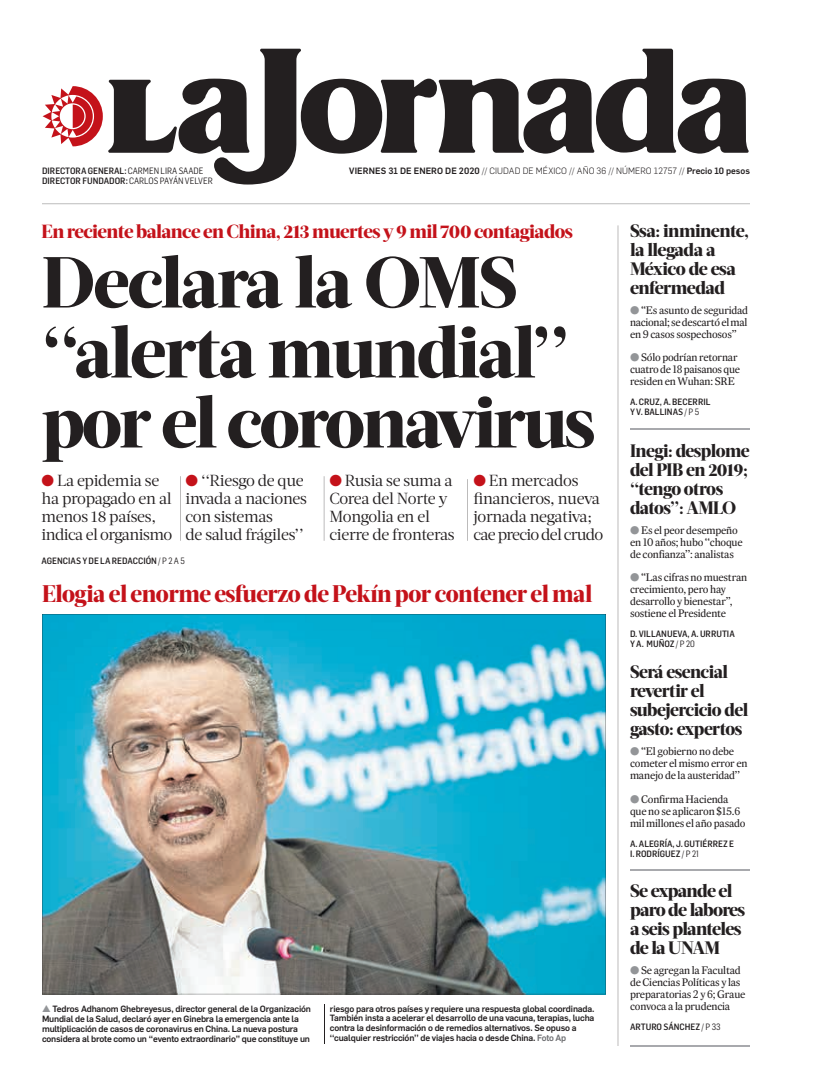
<style>
.page{position:relative;width:822px;height:1089px;background:#fff}
.page>*{position:absolute;margin:0;border:0;box-sizing:border-box;transform-origin:0 0}
.t1{font:800 72px/70px "Acta Headline";letter-spacing:-.04em;color:#231f20}
.t2{font:800 24px "Acta Headline";letter-spacing:-.02em;color:#c4121a}
.t3{font:800 19px "Acta Headline";letter-spacing:-.03em;color:#c4121a}
.t4{font:800 18px/19px "Acta Headline";letter-spacing:-.03em;color:#231f20}
.t5{font:16px/18px "Acta Deck";letter-spacing:-.025em;color:#231f20}
.t6{font:11px/12px "Expresso Tx";letter-spacing:-.02em;color:#231f20}
.t7{font:500 9px/10px "Flama Semicond";color:#231f20}
.t8{font:300 9px "Flama";letter-spacing:.01em;color:#231f20}
.t9{font:500 8.9px/9.9px "Flama";letter-spacing:-.02em;color:#231f20}
.s1{font-weight:400}
.s2{font-weight:500}
.s3{color:#939598}
.s4{color:#6c6d70}
</style>
<div class="page">
<svg style="left:43px;top:49px;width:706px;height:136px"></svg>
<hr style="left:42px;top:204px;width:708px;height:1px;background:#231f20">
<hr style="left:618px;top:225px;width:1px;height:821px;background:#231f20">
<hr style="left:180px;top:476px;width:1px;height:65px;background:#231f20">
<hr style="left:324px;top:476px;width:1px;height:65px;background:#231f20">
<hr style="left:468px;top:479px;width:1px;height:62px;background:#231f20">
<hr style="left:630px;top:428px;width:120px;height:2px;background:#a8a9ad">
<hr style="left:630px;top:869px;width:120px;height:2px;background:#a8a9ad">
<hr style="left:630px;top:1045px;width:120px;height:2px;background:#a8a9ad">
<img style="left:42px;top:614px;width:564px;height:380px">
<hr style="left:324px;top:1004px;width:1px;height:40px;background:#231f20">
<p class="t7" style="left:42px;top:167px;width:163px">DIRECTORA GENERAL: <span class="s1">CARMEN LIRA SAADE</span></p>
<p class="t8" style="left:349px;top:168px;width:402px"><span class="s2">VIERNES 31 DE ENERO DE 2020</span> // CIUDAD DE MÉXICO // AÑO 36 // NÚMERO 12757 // <span class="s2">Precio 10 pesos</span></p>
<p class="t7" style="left:42px;top:177px;width:172px">DIRECTOR FUNDADOR: <span class="s1">CARLOS PAYÁN VELVER</span></p>
<h3 class="t3" style="left:42px;top:224px;width:533px">En reciente balance en China, 213 muertes y 9 mil 700 contagiados</h3>
<h1 class="t1" style="left:42px;top:253px;width:555px">Declara la OMS ‘‘alerta mundial’’ por el coronavirus</h1>
<h3 class="t5" style="left:42px;top:473px;width:132px;text-indent:16px">La epidemia se ha propagado en al menos 18 países, indica el organismo</h3>
<h3 class="t5" style="left:186px;top:473px;width:123px;text-indent:16px">‘‘Riesgo de que invada a naciones con sistemas<br>de salud frágiles’’</h3>
<h3 class="t5" style="left:329px;top:473px;width:127px;text-indent:15px">Rusia se suma a<br>Corea del Norte y<br>Mongolia en el cierre de fronteras</h3>
<h3 class="t5" style="left:473px;top:473px;width:132px;text-indent:16px">En mercados financieros, nueva jornada negativa; cae precio del crudo</h3>
<p class="t7" style="left:42px;top:557px;width:145px">AGENCIAS Y DE LA REDACCIÓN <span class="s1">/ P 2 A 5</span></p>
<h2 class="t2" style="left:42px;top:584px;width:552px">Elogia el enorme esfuerzo de Pekín por contener el mal</h2>
<p class="t9" style="left:42px;top:1005px;width:270px"><span class="s3">▲</span> Tedros Adhanom Ghebreyesus, director general de la Organización Mundial de la Salud, declaró ayer en Ginebra la emergencia ante la multiplicación de casos de coronavirus en China. La nueva postura considera al brote como un ‘‘evento extraordinario’’ que constituye un</p>
<p class="t9" style="left:330px;top:1004px;width:266px">riesgo para otros países y requiere una respuesta global coordinada.<br>También insta a acelerar el desarrollo de una vacuna, terapias, lucha contra la desinformación o de remedios alternativos. Se opuso a ‘‘cualquier restricción’’ de viajes hacia o desde China. <span class="s4">Foto Ap</span></p>
<h3 class="t4" style="left:630px;top:223px;width:121px">Ssa: inminente, la llegada a<br>México de esa enfermedad</h3>
<p class="t6" style="left:630px;top:305px;width:120px;text-align:justify"><span class="s3">●</span> ‘‘Es asunto de seguridad nacional; se descartó el mal en 9 casos sospechosos’’</p>
<p class="t6" style="left:630px;top:352px;width:112px"><span class="s3">●</span> Sólo podrían retornar cuatro de 18 paisanos que residen en Wuhan: SRE</p>
<p class="t7" style="left:630px;top:398px;width:82px">A. CRUZ, A. BECERRIL<br>Y V. BALLINAS <span class="s1">/ P 5</span></p>
<h3 class="t4" style="left:630px;top:443px;width:121px">Inegi: desplome del PIB en 2019; ‘‘tengo otros datos’’: AMLO</h3>
<p class="t6" style="left:630px;top:525px;width:114px"><span class="s3">●</span> Es el peor desempeño en 10 años; hubo ‘‘choque de confianza’’: analistas</p>
<p class="t6" style="left:630px;top:572px;width:119px"><span class="s3">●</span> ‘‘Las cifras no muestran crecimiento, pero hay desarrollo y bienestar’’, sostiene el Presidente</p>
<p class="t7" style="left:630px;top:630px;width:106px">D. VILLANUEVA, A. URRUTIA<br>Y A. MUÑOZ <span class="s1">/ P 20</span></p>
<h3 class="t4" style="left:630px;top:663px;width:120px">Será esencial revertir el subejercicio del gasto: expertos</h3>
<p class="t6" style="left:630px;top:746px;width:119px"><span class="s3">●</span> ‘‘El gobierno no debe cometer el mismo error en manejo de la austeridad’’</p>
<p class="t6" style="left:630px;top:794px;width:117px"><span class="s3">●</span> Confirma Hacienda que no se aplicaron $15.6 mil millones el año pasado</p>
<p class="t7" style="left:630px;top:839px;width:106px">A. ALEGRÍA, J. GUTIÉRREZ E<br>I. RODRÍGUEZ <span class="s1">/ P 21</span></p>
<h3 class="t4" style="left:630px;top:883px;width:117px">Se expande el paro de labores a seis planteles de la UNAM</h3>
<p class="t6" style="left:630px;top:965px;width:117px"><span class="s3">●</span> Se agregan la Facultad de Ciencias Políticas y las preparatorias 2 y 6; Graue convoca a la prudencia</p>
<p class="t7" style="left:630px;top:1023px;width:92px">ARTURO SÁNCHEZ <span class="s1">/ P 33</span></p>
</div>
